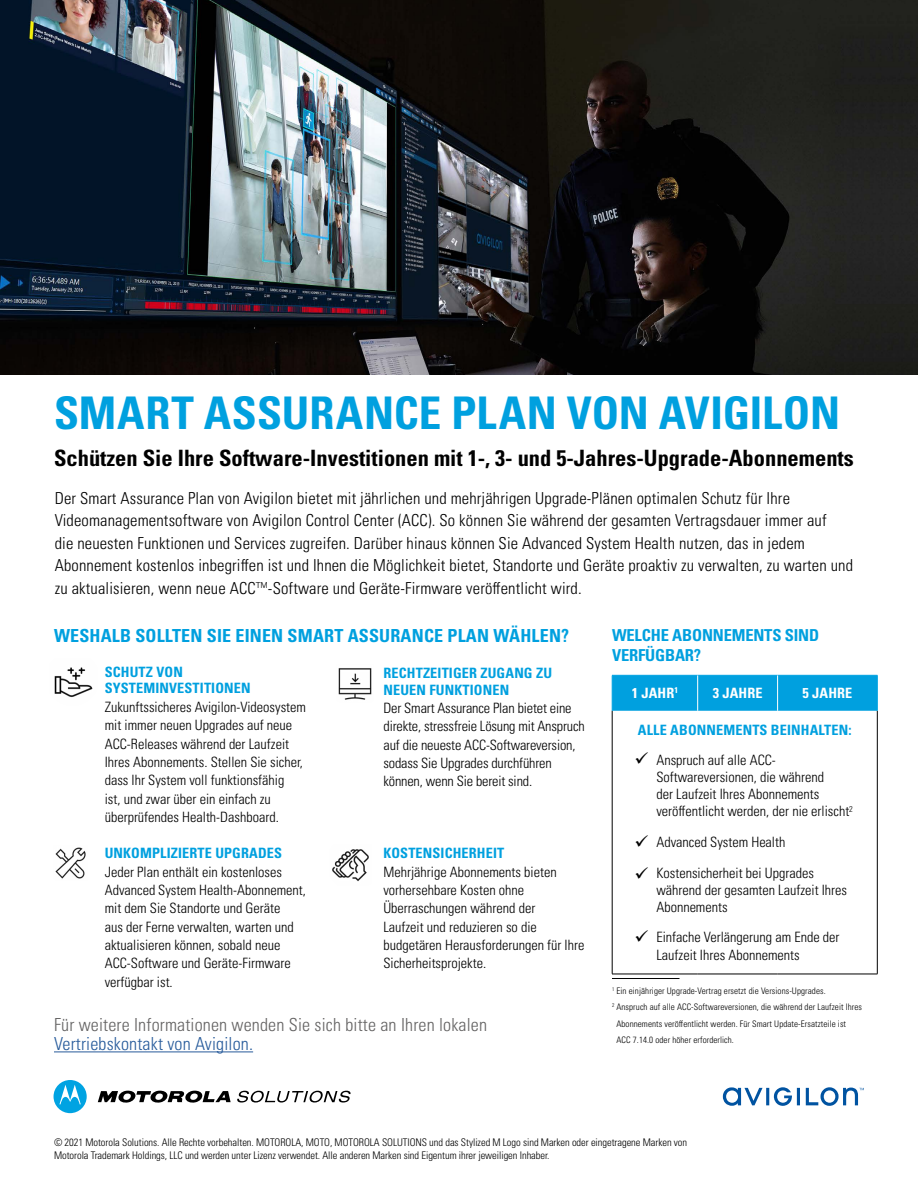
<style>
.page{position:relative;width:918px;height:1188px;background:#fff}
.page>*{position:absolute;margin:0;border:0;box-sizing:border-box;transform-origin:0 0}
.t1{font:700 condensed 45px "Univers LT Std";letter-spacing:.005em;color:#00a0df}
.t2{font:700 condensed 22.5px "Univers LT Std";color:#000}
.t3{font:300 condensed 18px "Univers LT Pro";letter-spacing:.01em;color:#646363}
.t4{font:700 condensed 18px "Univers LT Std";letter-spacing:.01em;color:#00a0df}
.t5{font:300 condensed 18px "Univers LT Pro";letter-spacing:.01em;color:#275b9b}
.t6{font:300 condensed 16.5px/22.5px "Univers LT Pro";letter-spacing:.01em;color:#000}
.t7{font:700 condensed 16.5px/19.8px "Univers LT Std";letter-spacing:-.01em;color:#00a0df}
.t8{font:300 condensed 14.25px/18.3px "Univers LT Pro";color:#000}
.t9{font:700 condensed 14.25px/16.5px "Univers LT Std";letter-spacing:.01em;color:#00a0df}
.t10{font:700 condensed 14.25px "Univers LT Std";letter-spacing:.01em;color:#fff}
.t11{font:300 condensed 10.5px/13.5px "Univers LT Std";letter-spacing:-.005em;color:#000}
.t12{font:300 condensed 9px "Univers LT Pro";letter-spacing:.01em;color:#000}
</style>
<div class="page">
<svg style="left:723px;top:1087px;width:141px;height:19px"></svg>
<svg style="left:98px;top:1091px;width:133px;height:12px"></svg>
<svg style="left:54px;top:1080px;width:33px;height:33px"></svg>
<svg style="left:237px;top:1091px;width:114px;height:12px"></svg>
<img style="left:338px;top:668px;width:34px;height:32px">
<img style="left:54px;top:667px;width:39px;height:30px">
<img style="left:55px;top:847px;width:31px;height:32px">
<img style="left:332px;top:849px;width:37px;height:33px">
<hr style="left:54px;top:1051px;width:199px;height:1px;background:#275b9b">
<img style="left:0;top:0;width:918px;height:375px">
<div style="left:613px;top:676px;width:264px;height:35px;background:#00a0df"></div>
<hr style="left:877px;top:711px;width:1px;height:263px;background:#000">
<hr style="left:612px;top:711px;width:1px;height:263px;background:#000">
<hr style="left:612px;top:974px;width:86px;height:1px;background:#000">
<hr style="left:698px;top:974px;width:80px;height:1px;background:#000">
<hr style="left:778px;top:974px;width:100px;height:1px;background:#000">
<hr style="left:612px;top:675px;width:86px;height:1px;background:#00a3e2">
<hr style="left:612px;top:675px;width:1px;height:36px;background:#00a3e2">
<hr style="left:698px;top:675px;width:80px;height:1px;background:#00a3e2">
<hr style="left:778px;top:675px;width:100px;height:1px;background:#00a3e2">
<hr style="left:877px;top:675px;width:1px;height:36px;background:#00a3e2">
<hr style="left:697px;top:675px;width:1px;height:36px;background:#fff">
<hr style="left:777px;top:675px;width:1px;height:36px;background:#fff">
<hr style="left:612px;top:978px;width:68px;height:1px;background:#000">
<h1 class="t1" style="left:54px;top:386px;width:788px">SMART ASSURANCE PLAN VON AVIGILON</h1>
<h2 class="t2" style="left:54px;top:444px;width:801px">Schützen Sie Ihre Software-Investitionen mit 1-, 3- und 5-Jahres-Upgrade-Abonnements</h2>
<p class="t6" style="left:55px;top:486px;width:800px">Der Smart Assurance Plan von Avigilon bietet mit jährlichen und mehrjährigen Upgrade-Plänen optimalen Schutz für Ihre Videomanagementsoftware von Avigilon Control Center (ACC). So können Sie während der gesamten Vertragsdauer immer auf<br>die neuesten Funktionen und Services zugreifen. Darüber hinaus können Sie Advanced System Health nutzen, das in jedem Abonnement kostenlos inbegriffen ist und Ihnen die Möglichkeit bietet, Standorte und Geräte proaktiv zu verwalten, zu warten und zu aktualisieren, wenn neue ACC™-Software und Geräte-Firmware veröffentlicht wird.</p>
<p class="t4" style="left:54px;top:624px;width:517px">WESHALB SOLLTEN SIE EINEN SMART ASSURANCE PLAN WÄHLEN?</p>
<p class="t7" style="left:612px;top:625px;width:209px">WELCHE ABONNEMENTS SIND<br>VERFÜGBAR?</p>
<p class="t10" style="left:632px;top:684px;width:48px">1 JAHR<sup>1</sup></p>
<p class="t10" style="left:713px;top:684px;width:51px">3 JAHRE</p>
<p class="t10" style="left:802px;top:684px;width:51px">5 JAHRE</p>
<p class="t9" style="left:638px;top:721px;width:215px">ALLE ABONNEMENTS BEINHALTEN:</p>
<p class="t8" style="left:656px;top:751px;width:198px;line-height:17.1px">Anspruch auf alle ACC-<br>Softwareversionen, die während<br>der Laufzeit Ihres Abonnements veröffentlicht werden, der nie erlischt<sup>2</sup></p>
<p class="t8" style="left:656px;top:826px;width:159px;line-height:30.6px">Advanced System Health<br>Kostensicherheit bei Upgrades</p>
<p class="t8" style="left:656px;top:880px;width:192px;line-height:17.1px">während der gesamten Laufzeit Ihres<br>Abonnements</p>
<p class="t8" style="left:656px;top:928px;width:185px;line-height:17.1px">Einfache Verlängerung am Ende der<br>Laufzeit Ihres Abonnements</p>
<p class="t12" style="left:612px;top:984px;width:215px"><sup>1</sup> Ein einjähriger Upgrade-Vertrag ersetzt die Versions-Upgrades.</p>
<p class="t12" style="left:612px;top:1001px;width:252px"><sup>2</sup> Anspruch auf alle ACC-Softwareversionen, die während der Laufzeit Ihres</p>
<p class="t12" style="left:616px;top:1017px;width:231px">Abonnements veröffentlicht werden. Für Smart Update-Ersatzteile ist</p>
<p class="t12" style="left:616px;top:1034px;width:119px">ACC 7.14.0 oder höher erforderlich.</p>
<p class="t9" style="left:105px;top:664px;width:147px">SCHUTZ VON<br>SYSTEMINVESTITIONEN</p>
<p class="t8" style="left:105px;top:697px;width:203px">Zukunftssicheres Avigilon-Videosystem mit immer neuen Upgrades auf neue ACC-Releases während der Laufzeit Ihres Abonnements. Stellen Sie sicher, dass Ihr System voll funktionsfähig<br>ist, und zwar über ein einfach zu überprüfendes Health-Dashboard.</p>
<p class="t9" style="left:384px;top:665px;width:170px">RECHTZEITIGER ZUGANG ZU<br>NEUEN FUNKTIONEN</p>
<p class="t8" style="left:384px;top:698px;width:203px">Der Smart Assurance Plan bietet eine direkte, stressfreie Lösung mit Anspruch auf die neueste ACC-Softwareversion, sodass Sie Upgrades durchführen können, wenn Sie bereit sind.</p>
<p class="t9" style="left:383px;top:845px;width:122px">KOSTENSICHERHEIT</p>
<p class="t8" style="left:383px;top:862px;width:202px">Mehrjährige Abonnements bieten vorhersehbare Kosten ohne<br>Überraschungen während der<br>Laufzeit und reduzieren so die budgetären Herausforderungen für Ihre<br>Sicherheitsprojekte.</p>
<p class="t9" style="left:105px;top:845px;width:179px">UNKOMPLIZIERTE UPGRADES</p>
<p class="t8" style="left:105px;top:862px;width:203px">Jeder Plan enthält ein kostenloses<br>Advanced System Health-Abonnement, mit dem Sie Standorte und Geräte<br>aus der Ferne verwalten, warten und aktualisieren können, sobald neue<br>ACC-Software und Geräte-Firmware verfügbar ist.</p>
<p class="t3" style="left:54px;top:1012px;width:435px">Für weitere Informationen wenden Sie sich bitte an Ihren lokalen</p>
<p class="t5" style="left:54px;top:1032px;width:201px">Vertriebskontakt von Avigilon.</p>
<p class="t11" style="left:54px;top:1135px;width:635px">© 2021 Motorola Solutions. Alle Rechte vorbehalten. MOTOROLA, MOTO, MOTOROLA SOLUTIONS und das Stylized M Logo sind Marken oder eingetragene Marken von<br>Motorola Trademark Holdings, LLC und werden unter Lizenz verwendet. Alle anderen Marken sind Eigentum ihrer jeweiligen Inhaber.</p>
</div>
